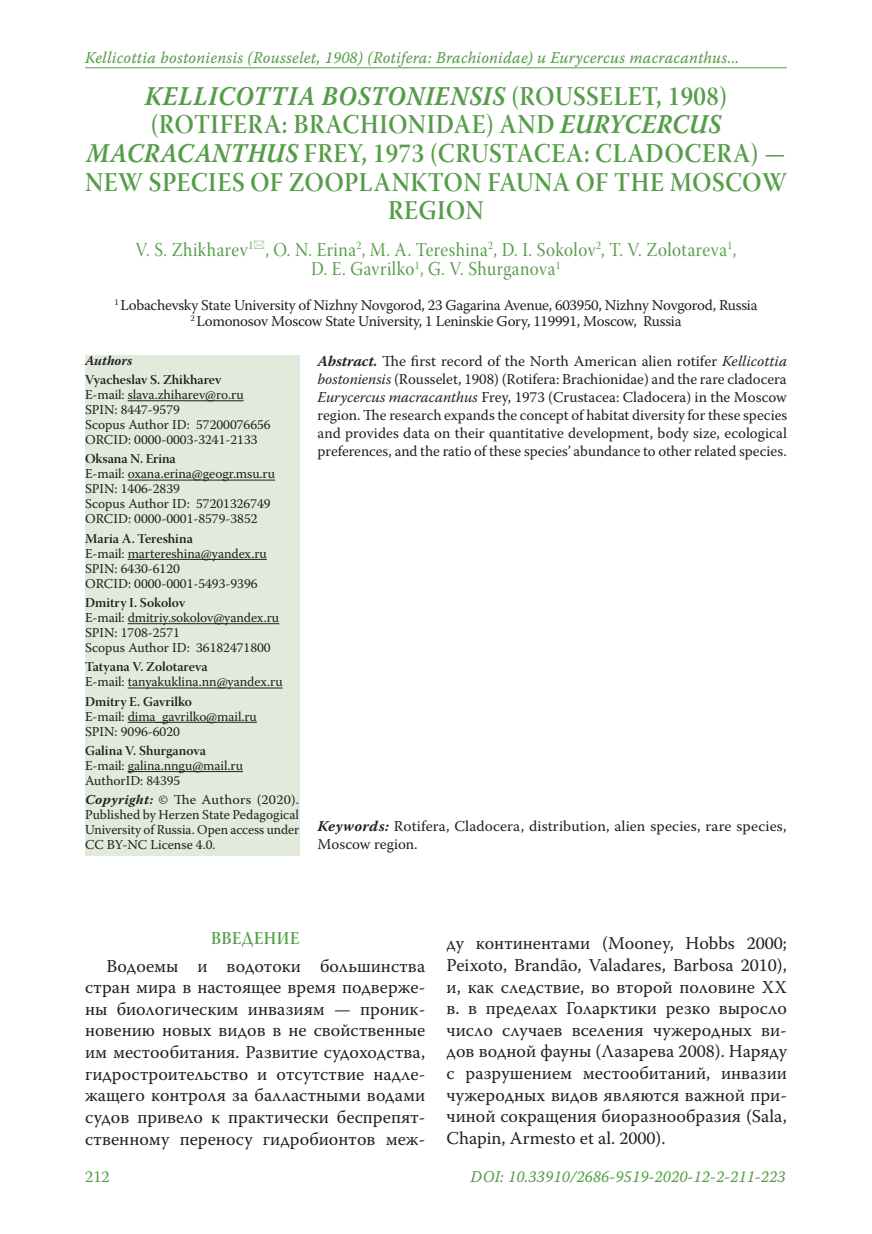
<style>
.page{position:relative;width:872px;height:1234px;background:#fff}
.page>*{position:absolute;margin:0;border:0;box-sizing:border-box;transform-origin:0 0}
.t1{font:27px/28.5px "Warnock Pro Semibold Subh";letter-spacing:.025em;color:#559d49;text-align:center;scale:.9 1}
.t2{font:italic 700 27px "Warnock Pro";letter-spacing:.035em;color:#559d49;scale:.9 1}
.t3{font:19.5px/19.5px "Warnock Pro Subh";letter-spacing:.025em;color:#559d49;text-align:center;scale:.9 1}
.t4{font:18px/21.6px "Warnock Pro";color:#231f20;text-align:justify}
.t5{font:18px "Warnock Pro Semibold Subh";letter-spacing:.03em;color:#559d49;scale:.9 1}
.t6{font:16.5px "Warnock Pro It Capt";letter-spacing:.01em;color:#559d49;scale:.95 1}
.t7{font:16.5px "Warnock Pro";color:#559d49}
.t8{font:15px/18px "Warnock Pro";letter-spacing:-.015em;color:#231f20;text-align:center}
.t9{font:15px/18px "Warnock Pro";letter-spacing:.005em;color:#231f20}
.t10{font:13.5px/15px "Warnock Pro";color:#231f20}
.t11{font:13.5px "Warnock Pro Semibold Subh";color:#231f20}
.t12{font:13.5px/15px "Warnock Pro";color:#231f20;text-align:justify;scale:1.05 1}
.t13{font:italic 700 13.5px "Warnock Pro";color:#231f20}
.s1{font-family:"Warnock Pro Semibold Subh";font-weight:400;font-style:normal}
.s2{font-family:"Warnock Pro";font-weight:700;font-style:italic}
.s3{font-weight:700;font-style:italic}
.s4{font-style:italic}
</style>
<div class="page">
<div style="left:85px;top:355px;width:214px;height:500px;background:#e1eadb"></div>
<hr style="left:128px;top:400px;width:116px;height:1px;background:#231f20">
<hr style="left:128px;top:479px;width:147px;height:1px;background:#231f20">
<hr style="left:128px;top:559px;width:139px;height:1px;background:#231f20">
<hr style="left:128px;top:623px;width:151px;height:1px;background:#231f20">
<hr style="left:128px;top:687px;width:155px;height:1px;background:#231f20">
<hr style="left:128px;top:721px;width:129px;height:1px;background:#231f20">
<hr style="left:128px;top:771px;width:115px;height:1px;background:#231f20">
<hr style="left:85px;top:67px;width:702px;height:1px;background:#559d49">
<p class="t6" style="left:85px;top:48px;width:690px">Kellicottia bostoniensis (Rousselet, 1908) (Rotifera: Brachionidae) и Eurycercus macracanthus...</p>
<h1 class="t2" style="left:145px;top:80px;width:648px">KELLICOTTIA BOSTONIENSIS <span class="s1">(ROUSSELET, 1908)</span></h1>
<h1 class="t1" style="left:85px;top:110px;width:781px">(ROTIFERA: BRACHIONIDAE) AND <span class="s2">EURYCERCUS MACRACANTHUS</span> FREY, 1973 (CRUSTACEA: CLADOCERA) — NEW SPECIES OF ZOOPLANKTON FAUNA OF THE MOSCOW REGION</h1>
<p class="t3" style="left:135px;top:242px;width:669px">V. S. Zhikharev<sup>1</sup> , O. N. Erina<sup>2</sup>, M. A. Tereshina<sup>2</sup>, D. I. Sokolov<sup>2</sup>, T. V. Zolotareva<sup>1</sup>,<br>D. E. Gavrilko<sup>1</sup>, G. V. Shurganova<sup>1</sup></p>
<p class="t8" style="left:114px;top:296px;width:644px;line-height:16.5px"><sup>1</sup> Lobachevsky State University of Nizhny Novgorod, 23 Gagarina Avenue, 603950, Nizhny Novgorod, Russia<br><sup>2</sup> Lomonosov Moscow State University, 1 Leninskie Gory, 119991, Moscow, Russia</p>
<p class="t8" style="left:317px;top:351px;width:471px;text-align:justify"><span class="s3">Abstract.</span> The first record of the North American alien rotifer <span class="s4">Kellicottia bostoniensis</span> (Rousselet, 1908) (Rotifera: Brachionidae) and the rare cladocera <span class="s4">Eurycercus macracanthus</span> Frey, 1973 (Crustacea: Cladocera) in the Moscow region. The research expands the concept of habitat diversity for these species and provides data on their quantitative development, body size, ecological preferences, and the ratio of these species’ abundance to other related species.</p>
<p class="t13" style="left:85px;top:352px;width:49px">Authors</p>
<p class="t11" style="left:85px;top:371px;width:138px">Vyacheslav S. Zhikharev</p>
<p class="t10" style="left:85px;top:387px;width:187px">E-mail: slava.zhiharev@ro.ru<br>SPIN: 8447-9579<br>Scopus Author ID: 57200076656<br>ORCID: 0000-0003-3241-2133</p>
<p class="t11" style="left:85px;top:450px;width:92px">Oksana N. Erina</p>
<p class="t10" style="left:85px;top:466px;width:191px">E-mail: oxana.erina@geogr.msu.ru<br>SPIN: 1406-2839<br>Scopus Author ID: 57201326749<br>ORCID: 0000-0001-8579-3852</p>
<p class="t11" style="left:85px;top:530px;width:109px">Maria A. Tereshina</p>
<p class="t10" style="left:85px;top:545px;width:183px">E-mail: martereshina@yandex.ru<br>SPIN: 6430-6120<br>ORCID: 0000-0001-5493-9396</p>
<p class="t11" style="left:85px;top:594px;width:102px">Dmitry I. Sokolov</p>
<p class="t10" style="left:85px;top:609px;width:196px">E-mail: dmitriy.sokolov@yandex.ru<br>SPIN: 1708-2571<br>Scopus Author ID: 36182471800</p>
<p class="t11" style="left:85px;top:658px;width:124px">Tatyana V. Zolotareva</p>
<p class="t10" style="left:85px;top:674px;width:199px">E-mail: tanyakuklina.nn@yandex.ru</p>
<p class="t11" style="left:85px;top:692px;width:108px">Dmitry E. Gavrilko</p>
<p class="t10" style="left:85px;top:708px;width:173px">E-mail: dima_gavrilko@mail.ru<br>SPIN: 9096-6020</p>
<p class="t11" style="left:85px;top:742px;width:122px">Galina V. Shurganova</p>
<p class="t10" style="left:85px;top:757px;width:159px">E-mail: galina.nngu@mail.ru<br>AuthorID: 84395</p>
<p class="t12" style="left:85px;top:791px;width:205px"><span class="s3">Copyright:</span> © The Authors (2020).<br>Published by Herzen State Pedagogical University of Russia. Open access under CC BY-NC License 4.0.</p>
<p class="t9" style="left:317px;top:816px;width:470px"><span class="s3">Keywords:</span> Rotifera, Cladocera, distribution, alien species, rare species,<br>Moscow region.</p>
<p class="t5" style="left:211px;top:926px;width:99px">ВВЕДЕНИЕ</p>
<p class="t4" style="left:85px;top:954px;width:342px;text-indent:21px">Водоемы и водотоки большинства стран мира в настоящее время подверже&shy;ны биологическим инвазиям — проник&shy;новению новых видов в не свойственные им местообитания. Развитие судоходства, гидростроительство и отсутствие надле&shy;жащего контроля за балластными водами судов привело к практически беспрепят&shy;ственному переносу гидробионтов меж-</p>
<p class="t4" style="left:446px;top:932px;width:342px">ду континентами (Mooney, Hobbs 2000; Peixoto, Brandão, Valadares, Barbosa 2010), и, как следствие, во второй половине XX в. в пределах Голарктики резко выросло число случаев вселения чужеродных ви&shy;дов водной фауны (Лазарева 2008). Наряду с разрушением местообитаний, инвазии чужеродных видов являются важной при&shy;чиной сокращения биоразнообразия (Sala, Chapin, Armesto et al. 2000).</p>
<p class="t7" style="left:85px;top:1166px;width:26px">212</p>
<p class="t6" style="left:470px;top:1166px;width:333px">DOI: 10.33910/2686-9519-2020-12-2-211-223</p>
</div>
